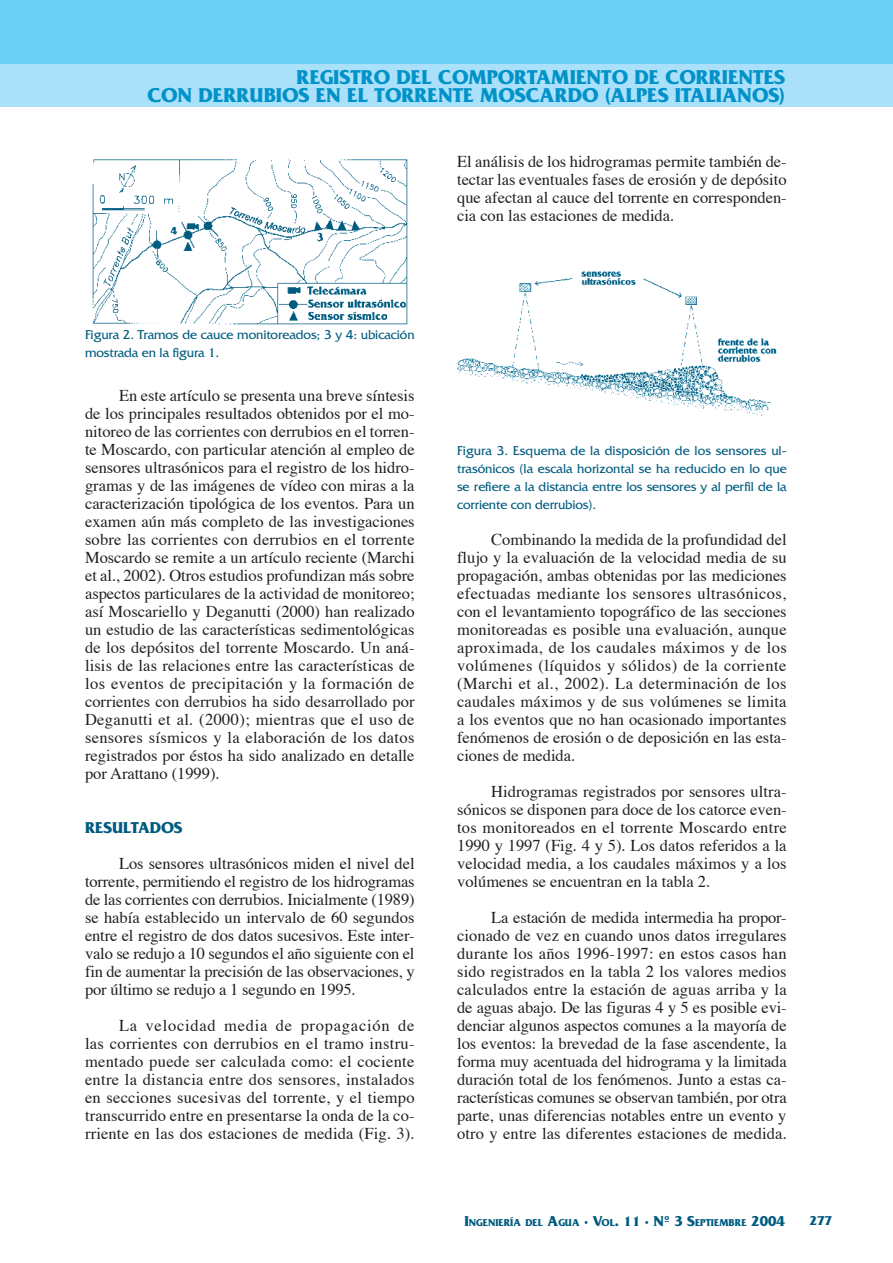
<style>
.page{position:relative;width:893px;height:1263px;background:#fff}
.page>*{position:absolute;margin:0;border:0;box-sizing:border-box;transform-origin:0 0}
.t1{font:700 21px/18px "Friz Quadrata";color:#0092c8;text-align:right}
.t2{font:16.5px/18px "Times";color:#231f20;text-align:justify}
.t3{font:700 16.5px "Friz Quadrata";color:#005b7f}
.t4{font:13.5px/18px "Friz Quadrata";letter-spacing:-.01em;color:#005b7f}
.t5{font:700 13.5px "Friz Quadrata";color:#005b7f}
.t6{font:700 10.5px "Friz Quadrata";color:#005b7f}
.s1{font-size:15px}
</style>
<div class="page">
<div style="left:0;top:0;width:893px;height:106px;background:#aae0f9"></div>
<div style="left:0;top:0;width:893px;height:64px;background:#6bcff6"></div>
<img style="left:92px;top:159px;width:315px;height:165px">
<img style="left:457px;top:271px;width:320px;height:145px">
<p class="t1" style="left:147px;top:68px;width:639px">REGISTRO DEL COMPORTAMIENTO DE CORRIENTES<br>CON DERRUBIOS EN EL TORRENTE MOSCARDO (ALPES ITALIANOS)</p>
<p class="t2" style="left:457px;top:153px;width:331px">El análisis de los hidrogramas permite también de&shy;tectar las eventuales fases de erosión y de depósito que afectan al cauce del torrente en corresponden&shy;cia con las estaciones de medida.</p>
<p class="t4" style="left:85px;top:326px;width:331px">Figura 2. Tramos de cauce monitoreados; 3 y 4: ubicación mostrada en la figura 1.</p>
<p class="t2" style="left:85px;top:387px;width:331px;text-indent:34px">En este artículo se presenta una breve síntesis de los principales resultados obtenidos por el mo&shy;nitoreo de las corrientes con derrubios en el torren&shy;te Moscardo, con particular atención al empleo de sensores ultrasónicos para el registro de los hidro&shy;gramas y de las imágenes de vídeo con miras a la caracterización tipológica de los eventos. Para un examen aún más completo de las investigaciones sobre las corrientes con derrubios en el torrente Moscardo se remite a un artículo reciente (Marchi et al., 2002). Otros estudios profundizan más sobre aspectos particulares de la actividad de monitoreo; así Moscariello y Deganutti (2000) han realizado un estudio de las características sedimentológicas de los depósitos del torrente Moscardo. Un aná&shy;lisis de las relaciones entre las características de los eventos de precipitación y la formación de corrientes con derrubios ha sido desarrollado por Deganutti et al. (2000); mientras que el uso de sensores sísmicos y la elaboración de los datos registrados por éstos ha sido analizado en detalle por Arattano (1999).</p>
<p class="t3" style="left:85px;top:818px;width:99px">RESULTADOS</p>
<p class="t2" style="left:85px;top:855px;width:331px;text-indent:34px">Los sensores ultrasónicos miden el nivel del torrente, permitiendo el registro de los hidrogramas de las corrientes con derrubios. Inicialmente (1989) se había establecido un intervalo de 60 segundos entre el registro de dos datos sucesivos. Este inter&shy;valo se redujo a 10 segundos el año siguiente con el fin de aumentar la precisión de las observaciones, y por último se redujo a 1 segundo en 1995.</p>
<p class="t2" style="left:85px;top:1017px;width:331px;text-indent:34px">La velocidad media de propagación de las corrientes con derrubios en el tramo instru&shy;mentado puede ser calculada como: el cociente entre la distancia entre dos sensores, instalados en secciones sucesivas del torrente, y el tiempo transcurrido entre en presentarse la onda de la co&shy;rriente en las dos estaciones de medida (Fig. 3).</p>
<p class="t4" style="left:457px;top:441px;width:331px;text-align:justify">Figura 3. Esquema de la disposición de los sensores ul&shy;trasónicos (la escala horizontal se ha reducido en lo que se refiere a la distancia entre los sensores y al perfil de la corriente con derrubios).</p>
<p class="t2" style="left:457px;top:531px;width:331px;text-indent:34px">Combinando la medida de la profundidad del flujo y la evaluación de la velocidad media de su propagación, ambas obtenidas por las mediciones efectuadas mediante los sensores ultrasónicos, con el levantamiento topográfico de las secciones monitoreadas es posible una evaluación, aunque aproximada, de los caudales máximos y de los volúmenes (líquidos y sólidos) de la corriente (Marchi et al., 2002). La determinación de los caudales máximos y de sus volúmenes se limita a los eventos que no han ocasionado importantes fenómenos de erosión o de deposición en las esta&shy;ciones de medida.</p>
<p class="t2" style="left:457px;top:783px;width:331px;text-indent:34px">Hidrogramas registrados por sensores ultra&shy;sónicos se disponen para doce de los catorce even&shy;tos monitoreados en el torrente Moscardo entre 1990 y 1997 (Fig. 4 y 5). Los datos referidos a la velocidad media, a los caudales máximos y a los volúmenes se encuentran en la tabla 2.</p>
<p class="t2" style="left:457px;top:909px;width:331px;text-indent:34px">La estación de medida intermedia ha propor&shy;cionado de vez en cuando unos datos irregulares durante los años 1996-1997: en estos casos han sido registrados en la tabla 2 los valores medios calculados entre la estación de aguas arriba y la de aguas abajo. De las figuras 4 y 5 es posible evi&shy;denciar algunos aspectos comunes a la mayoría de los eventos: la brevedad de la fase ascendente, la forma muy acentuada del hidrograma y la limitada duración total de los fenómenos. Junto a estas ca&shy;racterísticas comunes se observan también, por otra parte, unas diferencias notables entre un evento y otro y entre las diferentes estaciones de medida.</p>
<p class="t6" style="left:464px;top:1216px;width:322px"><span class="s1">I</span>NGENIERÍA DEL <span class="s1">A</span>GUA <span class="s1">· V</span>OL<span class="s1">. 11 · Nº 3 S</span>EPTIEMBRE <span class="s1">2004</span></p>
<p class="t5" style="left:809px;top:1213px;width:24px">277</p>
</div>
